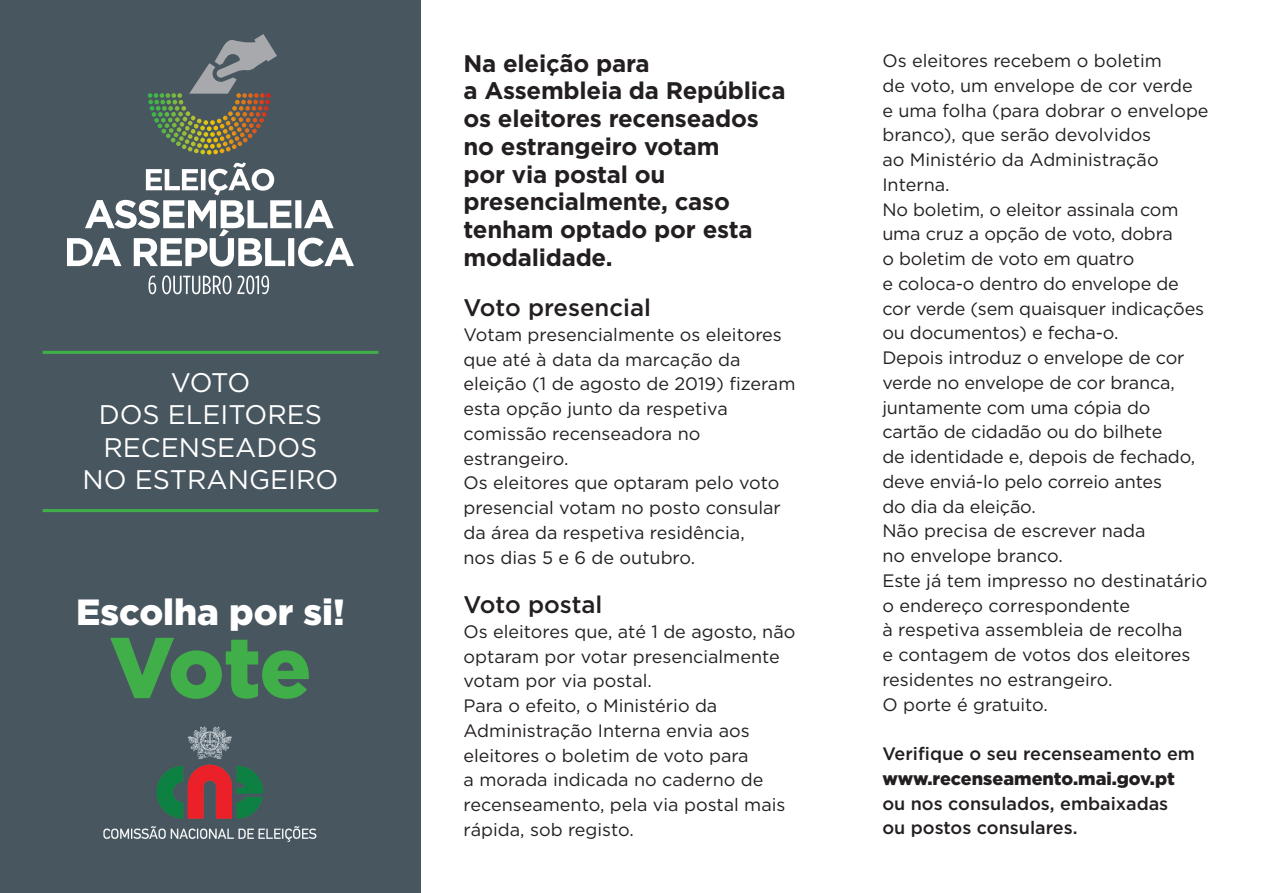
<style>
.page{position:relative;width:1263px;height:893px;background:#fff}
.page>*{position:absolute;margin:0;border:0;box-sizing:border-box;transform-origin:0 0}
.t1{font:900 85.65px "Gotham";color:#40ae49}
.t2{font:900 36.45px "Gotham";color:#fff}
.t3{font:26.85px "Gotham";color:#fff}
.t4{font:700 24px/27.8px "Gotham";letter-spacing:-.01em;color:#231f20}
.t5{font:500 24px "Gotham";color:#231f20}
.t6{font:18px/24.8px "Gotham";color:#231f20}
.t7{font:500 18px "Gotham";color:#231f20}
.t8{font:900 18px "Gotham";color:#231f20}
</style>
<div class="page">
<div style="left:0;top:0;width:421px;height:893px;background:#48565f"></div>
<svg style="left:67px;top:162px;width:287px;height:132px"></svg>
<svg style="left:148px;top:34px;width:129px;height:70px;background:#616b6e"></svg>
<hr style="left:43px;top:351px;width:335px;height:3px;background:#40ae49">
<hr style="left:43px;top:509px;width:335px;height:3px;background:#40ae49">
<p class="t3" style="left:171px;top:368px;width:81px">VOTO</p>
<p class="t3" style="left:99px;top:400px;width:225px">DOS ELEITORES</p>
<p class="t3" style="left:103px;top:432px;width:216px">RECENSEADOS</p>
<p class="t3" style="left:83px;top:465px;width:257px">NO ESTRANGEIRO</p>
<p class="t2" style="left:76px;top:591px;width:270px">Escolha por si!</p>
<p class="t1" style="left:110px;top:618px;width:203px">Vote</p>
<p class="t4" style="left:463px;top:49px;width:188px">Na eleição para</p>
<p class="t4" style="left:463px;top:76px;width:323px">a Assembleia da República os eleitores recenseados</p>
<p class="t4" style="left:463px;top:132px;width:291px">no estrangeiro votam por via postal ou presencialmente, caso tenham optado por esta modalidade.</p>
<p class="t5" style="left:463px;top:294px;width:189px">Voto presencial</p>
<p class="t6" style="left:463px;top:322px;width:320px">Votam presencialmente os eleitores</p>
<p class="t6" style="left:463px;top:346px;width:333px">que até à data da marcação da eleição (1 de agosto de 2019) fizeram esta opção junto da respetiva</p>
<p class="t6" style="left:463px;top:421px;width:238px">comissão recenseadora no</p>
<p class="t6" style="left:463px;top:445px;width:106px">estrangeiro.</p>
<p class="t6" style="left:463px;top:470px;width:319px">Os eleitores que optaram pelo voto presencial votam no posto consular</p>
<p class="t6" style="left:463px;top:520px;width:283px">da área da respetiva residência,</p>
<p class="t6" style="left:463px;top:544px;width:233px">nos dias 5 e 6 de outubro.</p>
<p class="t5" style="left:463px;top:591px;width:140px">Voto postal</p>
<p class="t6" style="left:463px;top:619px;width:333px">Os eleitores que, até 1 de agosto, não optaram por votar presencialmente votam por via postal.</p>
<p class="t6" style="left:463px;top:693px;width:255px">Para o efeito, o Ministério da</p>
<p class="t6" style="left:463px;top:718px;width:323px">Administração Interna envia aos eleitores o boletim de voto para<br>a morada indicada no caderno de recenseamento, pela via postal mais rápida, sob registo.</p>
<p class="t6" style="left:882px;top:48px;width:281px">Os eleitores recebem o boletim</p>
<p class="t6" style="left:882px;top:73px;width:328px">de voto, um envelope de cor verde<br>e uma folha (para dobrar o envelope branco), que serão devolvidos</p>
<p class="t6" style="left:882px;top:147px;width:278px">ao Ministério da Administração<br>Interna.</p>
<p class="t6" style="left:882px;top:197px;width:298px">No boletim, o eleitor assinala com uma cruz a opção de voto, dobra</p>
<p class="t6" style="left:882px;top:246px;width:253px">o boletim de voto em quatro</p>
<p class="t6" style="left:882px;top:271px;width:323px">e coloca-o dentro do envelope de cor verde (sem quaisquer indicações ou documentos) e fecha-o.</p>
<p class="t6" style="left:882px;top:345px;width:304px">Depois introduz o envelope de cor verde no envelope de cor branca, juntamente com uma cópia do cartão de cidadão ou do bilhete</p>
<p class="t6" style="left:882px;top:444px;width:314px">de identidade e, depois de fechado, deve enviá-lo pelo correio antes</p>
<p class="t6" style="left:882px;top:494px;width:155px">do dia da eleição.</p>
<p class="t6" style="left:882px;top:518px;width:265px">Não precisa de escrever nada</p>
<p class="t6" style="left:882px;top:543px;width:182px">no envelope branco.</p>
<p class="t6" style="left:882px;top:568px;width:327px">Este já tem impresso no destinatário</p>
<p class="t6" style="left:882px;top:593px;width:249px">o endereço correspondente</p>
<p class="t6" style="left:882px;top:617px;width:302px">à respetiva assembleia de recolha</p>
<p class="t6" style="left:882px;top:642px;width:310px">e contagem de votos dos eleitores residentes no estrangeiro.</p>
<p class="t6" style="left:882px;top:692px;width:167px">O porte é gratuito.</p>
<p class="t7" style="left:882px;top:744px;width:314px">Verifique o seu recenseamento em</p>
<p class="t8" style="left:882px;top:768px;width:294px">www.recenseamento.mai.gov.pt</p>
<p class="t7" style="left:882px;top:793px;width:287px">ou nos consulados, embaixadas</p>
<p class="t7" style="left:882px;top:818px;width:197px">ou postos consulares.</p>
</div>
